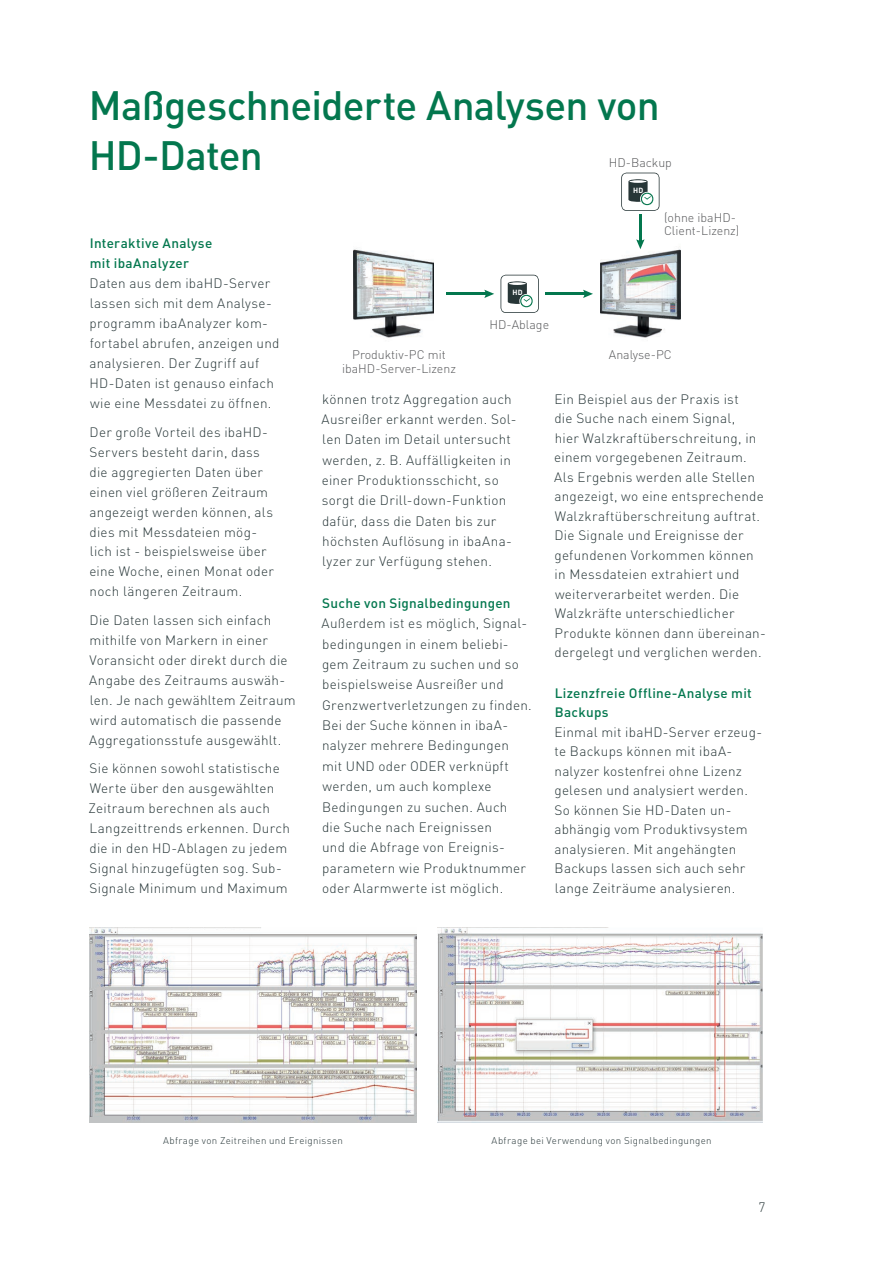
<style>
.page{position:relative;width:893px;height:1263px;background:#fff}
.page>*{position:absolute;margin:0;border:0;box-sizing:border-box;transform-origin:0 0}
.t1{font:500 40.5px/49.5px "DIN Pro";letter-spacing:-.02em;color:#03774e}
.t2{font:300 13.5px/20px "DIN Pro";letter-spacing:.02em;color:#273638}
.t3{font:500 13.5px/20px "DIN Pro";letter-spacing:.02em;color:#03774e}
.t4{font:300 12.3px/13.5px "DIN Pro";color:#57585a;text-align:center}
.t5{font:300 9.75px "DIN Pro";letter-spacing:.035em;color:#273638}
.t6{font:700 7.35px "DIN Pro";color:#fff}
</style>
<div class="page">
<hr style="left:446px;top:293px;width:41px;height:2px;background:#03774e">
<svg style="left:484px;top:290px;width:10px;height:8px"></svg>
<hr style="left:545px;top:293px;width:41px;height:2px;background:#03774e">
<svg style="left:583px;top:290px;width:10px;height:8px"></svg>
<img style="left:354px;top:248px;width:80px;height:90px">
<img style="left:600px;top:246px;width:80px;height:92px">
<svg style="left:501px;top:275px;width:38px;height:38px"></svg>
<svg style="left:621px;top:173px;width:38px;height:38px"></svg>
<hr style="left:639px;top:214px;width:2px;height:28px;background:#03774e">
<svg style="left:636px;top:239px;width:8px;height:10px"></svg>
<img style="left:89px;top:927px;width:328px;height:196px">
<img style="left:438px;top:927px;width:324px;height:196px">
<h1 class="t1" style="left:89px;top:78px;width:572px">Maßgeschneiderte Analysen von<br>HD-Daten</h1>
<p class="t4" style="left:609px;top:155px;width:65px">HD-Backup</p>
<p class="t3" style="left:90px;top:233px;width:124px">Interaktive Analyse mit ibaAnalyzer</p>
<p class="t2" style="left:90px;top:273px;width:191px">Daten aus dem ibaHD-Server lassen sich mit dem Analyse&shy;programm ibaAnalyzer kom&shy;fortabel abrufen, anzeigen und analysieren. Der Zugriff auf<br>HD-Daten ist genauso einfach wie eine Messdatei zu öffnen.</p>
<p class="t2" style="left:89px;top:421px;width:186px">Der große Vorteil des ibaHD-<br>Servers besteht darin, dass die aggregierten Daten über einen viel größeren Zeitraum angezeigt werden können, als dies mit Messdateien mög&shy;lich ist - beispielsweise über eine Woche, einen Monat oder noch längeren Zeitraum.</p>
<p class="t2" style="left:89px;top:609px;width:208px">Die Daten lassen sich einfach mithilfe von Markern in einer<br>Voransicht oder direkt durch die<br>Angabe des Zeitraums auswäh&shy;len. Je nach gewähltem Zeitraum wird automatisch die passende<br>Aggregationsstufe ausgewählt.</p>
<p class="t2" style="left:89px;top:757px;width:203px">Sie können sowohl statistische<br>Werte über den ausgewählten<br>Zeitraum berechnen als auch<br>Langzeittrends erkennen. Durch die in den HD-Ablagen zu jedem<br>Signal hinzugefügten sog. Sub-<br>Signale Minimum und Maximum</p>
<p class="t6" style="left:513px;top:286px;width:11px">HD</p>
<p class="t4" style="left:489px;top:317px;width:61px">HD-Ablage</p>
<p class="t6" style="left:633px;top:184px;width:11px">HD</p>
<p class="t4" style="left:664px;top:210px;width:77px;text-align:left">(ohne ibaHD-<br>Client-Lizenz)</p>
<p class="t4" style="left:342px;top:347px;width:115px">Produktiv-PC mit ibaHD-Server-Lizenz</p>
<p class="t4" style="left:609px;top:347px;width:64px">Analyse-PC</p>
<p class="t2" style="left:322px;top:388px;width:196px;line-height:20.4px">können trotz Aggregation auch<br>Ausreißer erkannt werden. Sol&shy;len Daten im Detail untersucht werden, z. B. Auffälligkeiten in einer Produktionsschicht, so sorgt die Drill-down-Funktion dafür, dass die Daten bis zur höchsten Auflösung in ibaAna&shy;lyzer zur Verfügung stehen.</p>
<p class="t3" style="left:322px;top:592px;width:190px">Suche von Signalbedingungen</p>
<p class="t2" style="left:322px;top:612px;width:212px;line-height:20.4px">Außerdem ist es möglich, Signal&shy;bedingungen in einem beliebi&shy;gem Zeitraum zu suchen und so beispielsweise Ausreißer und<br>Grenzwertverletzungen zu finden.<br>Bei der Suche können in ibaA&shy;nalyzer mehrere Bedingungen mit UND oder ODER verknüpft werden, um auch komplexe<br>Bedingungen zu suchen. Auch<br>die Suche nach Ereignissen<br>und die Abfrage von Ereignis&shy;parametern wie Produktnummer oder Alarmwerte ist möglich.</p>
<p class="t2" style="left:554px;top:388px;width:213px;line-height:19.5px">Ein Beispiel aus der Praxis ist<br>die Suche nach einem Signal,<br>hier Walzkraftüberschreitung, in einem vorgegebenen Zeitraum.<br>Als Ergebnis werden alle Stellen angezeigt, wo eine entsprechende<br>Walzkraftüberschreitung auftrat.<br>Die Signale und Ereignisse der gefundenen Vorkommen können in Messdateien extrahiert und weiterverarbeitet werden. Die<br>Walzkräfte unterschiedlicher<br>Produkte können dann übereinan&shy;dergelegt und verglichen werden.</p>
<p class="t3" style="left:555px;top:682px;width:199px;line-height:19.5px">Lizenzfreie Offline-Analyse mit<br>Backups</p>
<p class="t2" style="left:554px;top:721px;width:209px;line-height:19.5px">Einmal mit ibaHD-Server erzeug&shy;te Backups können mit ibaA&shy;nalyzer kostenfrei ohne Lizenz gelesen und analysiert werden.<br>So können Sie HD-Daten un&shy;abhängig vom Produktiv system analysieren. Mit angehängten<br>Backups lassen sich auch sehr lange Zeiträume analysieren.</p>
<p class="t5" style="left:163px;top:1133px;width:181px">Abfrage von Zeitreihen und Ereignissen</p>
<p class="t5" style="left:492px;top:1133px;width:221px">Abfrage bei Verwendung von Signalbedingungen</p>
<p class="t2" style="left:758px;top:1196px;width:8px">7</p>
</div>
